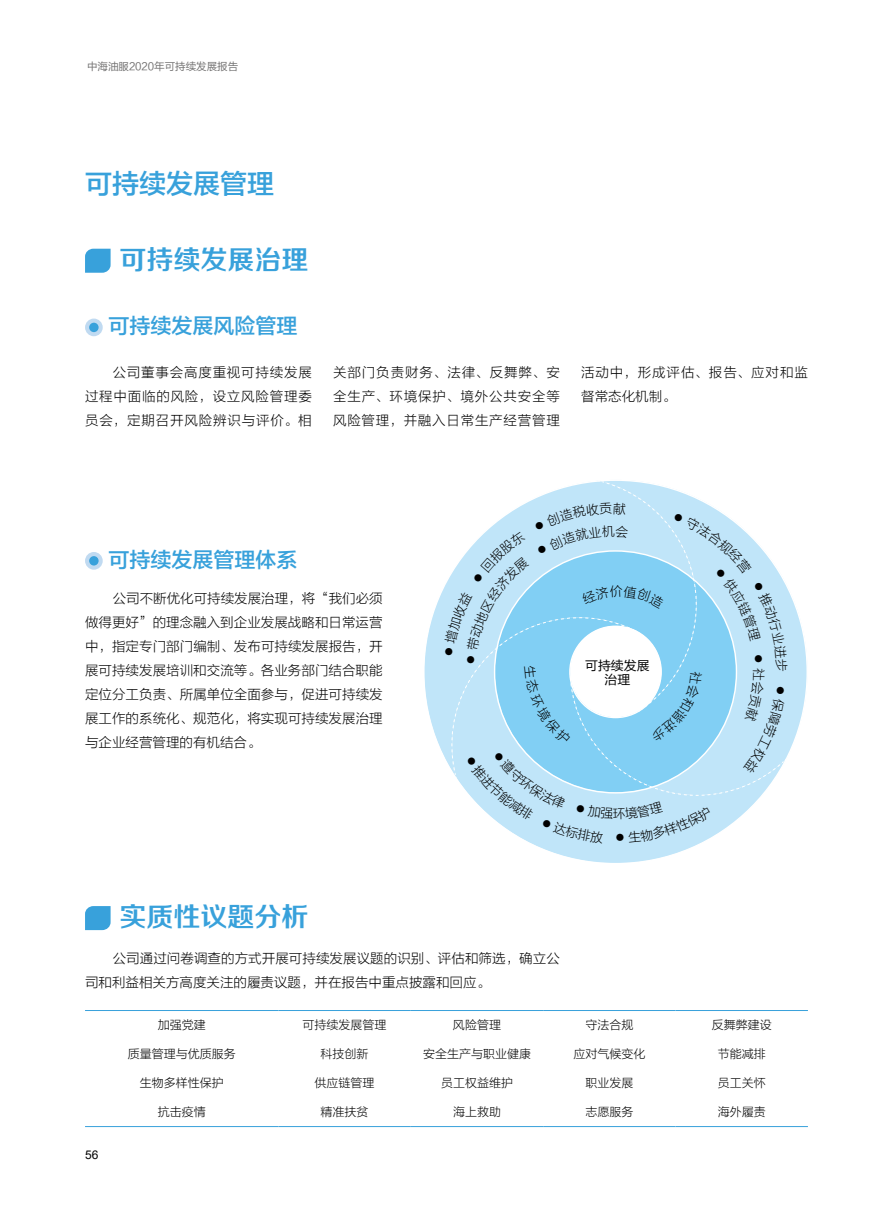
<style>
.page{position:relative;width:893px;height:1212px;background:#fff}
.page>*{position:absolute;margin:0;border:0;box-sizing:border-box;transform-origin:0 0}
.t1{font:27px "FZZZHONGJW GB1 0";color:#38a1db}
.t2{font:27px "FZLTZHK GBK1 0";color:#38a1db}
.t3{font:21px "FZLTZHK GBK1 0";color:#38a1db}
.t4{font:13.5px/24px "FZLTKHK GBK1 0";letter-spacing:.005em;color:#000;text-align:justify}
.t5{font:13.5px/24px "FZLTKHK GBK1 0";letter-spacing:.065em;color:#000}
.t6{font:12.9px/14.2px "FZLTHJW GB1 0";color:#000;text-align:center}
.t7{font:12px "FZLTKHK GBK1 0";color:#000}
.t8{font:12px "Arial";color:#000}
.t9{font:10.5px "FZLTHK GBK1 0";color:#727171}
</style>
<div class="page">
<svg style="left:85px;top:552px;width:18px;height:18px"></svg>
<div style="left:89px;top:556px;width:10px;height:9px;background:#38a1db;border-radius:50%"></div>
<svg style="left:424px;top:588px;width:383px;height:275px"></svg>
<svg style="left:85px;top:249px;width:26px;height:24px"></svg>
<div style="left:85px;top:319px;width:18px;height:17px;background:#c0daf1;border-radius:50%"></div>
<div style="left:89px;top:323px;width:10px;height:9px;background:#38a1db;border-radius:50%"></div>
<hr style="left:85px;top:1010px;width:193px;height:1px;background:#38a1db">
<hr style="left:278px;top:1010px;width:133px;height:1px;background:#38a1db">
<hr style="left:411px;top:1010px;width:132px;height:1px;background:#38a1db">
<hr style="left:543px;top:1010px;width:133px;height:1px;background:#38a1db">
<hr style="left:676px;top:1010px;width:132px;height:1px;background:#38a1db">
<hr style="left:85px;top:1126px;width:193px;height:1px;background:#38a1db">
<hr style="left:278px;top:1126px;width:133px;height:1px;background:#38a1db">
<hr style="left:411px;top:1126px;width:132px;height:1px;background:#38a1db">
<hr style="left:543px;top:1126px;width:133px;height:1px;background:#38a1db">
<hr style="left:676px;top:1126px;width:132px;height:1px;background:#38a1db">
<svg style="left:85px;top:906px;width:26px;height:24px"></svg>
<svg style="left:444px;top:481px;width:344px;height:362px"></svg>
<p class="t9" style="left:87px;top:60px;width:153px">中海油服2020年可持续发展报告</p>
<h1 class="t2" style="left:85px;top:169px;width:190px">可持续发展管理</h1>
<h1 class="t1" style="left:119px;top:245px;width:190px">可持续发展治理</h1>
<h2 class="t3" style="left:109px;top:314px;width:190px">可持续发展风险管理</h2>
<p class="t4" style="left:85px;top:361px;width:228px;text-indent:28px">公司董事会高度重视可持续发展过程中面临的风险，设立风险管理委员会，定期召开风险辨识与评价。相</p>
<p class="t4" style="left:333px;top:361px;width:228px">关部门负责财务、法律、反舞弊、安全生产、环境保护、境外公共安全等风险管理，并融入日常生产经营管理</p>
<p class="t5" style="left:581px;top:361px;width:228px">活动中，形成评估、报告、应对和监督常态化机制。</p>
<h2 class="t3" style="left:109px;top:548px;width:191px">可持续发展管理体系</h2>
<p class="t4" style="left:85px;top:586px;width:299px;text-indent:28px">公司不断优化可持续发展治理，将“我们必须做得更好”的理念融入到企业发展战略和日常运营中，指定专门部门编制、发布可持续发展报告，开展可持续发展培训和交流等。各业务部门结合职能定位分工负责、所属单位全面参与，促进可持续发展工作的系统化、规范化，将实现可持续发展治理与企业经营管理的有机结合。</p>
<p class="t6" style="left:585px;top:658px;width:66px">可持续发展治理</p>
<h1 class="t1" style="left:119px;top:902px;width:190px">实质性议题分析</h1>
<p class="t4" style="left:85px;top:947px;width:476px;text-indent:28px">公司通过问卷调查的方式开展可持续发展议题的识别、评估和筛选，确立公司和利益相关方高度关注的履责议题，并在报告中重点披露和回应。</p>
<p class="t8" style="left:85px;top:1146px;width:15px">56</p>
<p class="t7" style="left:158px;top:1018px;width:49px">加强党建</p>
<p class="t7" style="left:303px;top:1018px;width:85px">可持续发展管理</p>
<p class="t7" style="left:453px;top:1018px;width:49px">风险管理</p>
<p class="t7" style="left:585px;top:1018px;width:49px">守法合规</p>
<p class="t7" style="left:712px;top:1018px;width:61px">反舞弊建设</p>
<p class="t7" style="left:128px;top:1047px;width:109px">质量管理与优质服务</p>
<p class="t7" style="left:321px;top:1047px;width:49px">科技创新</p>
<p class="t7" style="left:423px;top:1047px;width:109px">安全生产与职业健康</p>
<p class="t7" style="left:573px;top:1047px;width:73px">应对气候变化</p>
<p class="t7" style="left:718px;top:1047px;width:49px">节能减排</p>
<p class="t7" style="left:140px;top:1076px;width:85px">生物多样性保护</p>
<p class="t7" style="left:315px;top:1076px;width:61px">供应链管理</p>
<p class="t7" style="left:441px;top:1076px;width:73px">员工权益维护</p>
<p class="t7" style="left:585px;top:1076px;width:49px">职业发展</p>
<p class="t7" style="left:718px;top:1076px;width:49px">员工关怀</p>
<p class="t7" style="left:158px;top:1106px;width:49px">抗击疫情</p>
<p class="t7" style="left:321px;top:1106px;width:49px">精准扶贫</p>
<p class="t7" style="left:453px;top:1106px;width:49px">海上救助</p>
<p class="t7" style="left:585px;top:1106px;width:49px">志愿服务</p>
<p class="t7" style="left:718px;top:1106px;width:49px">海外履责</p>
</div>
